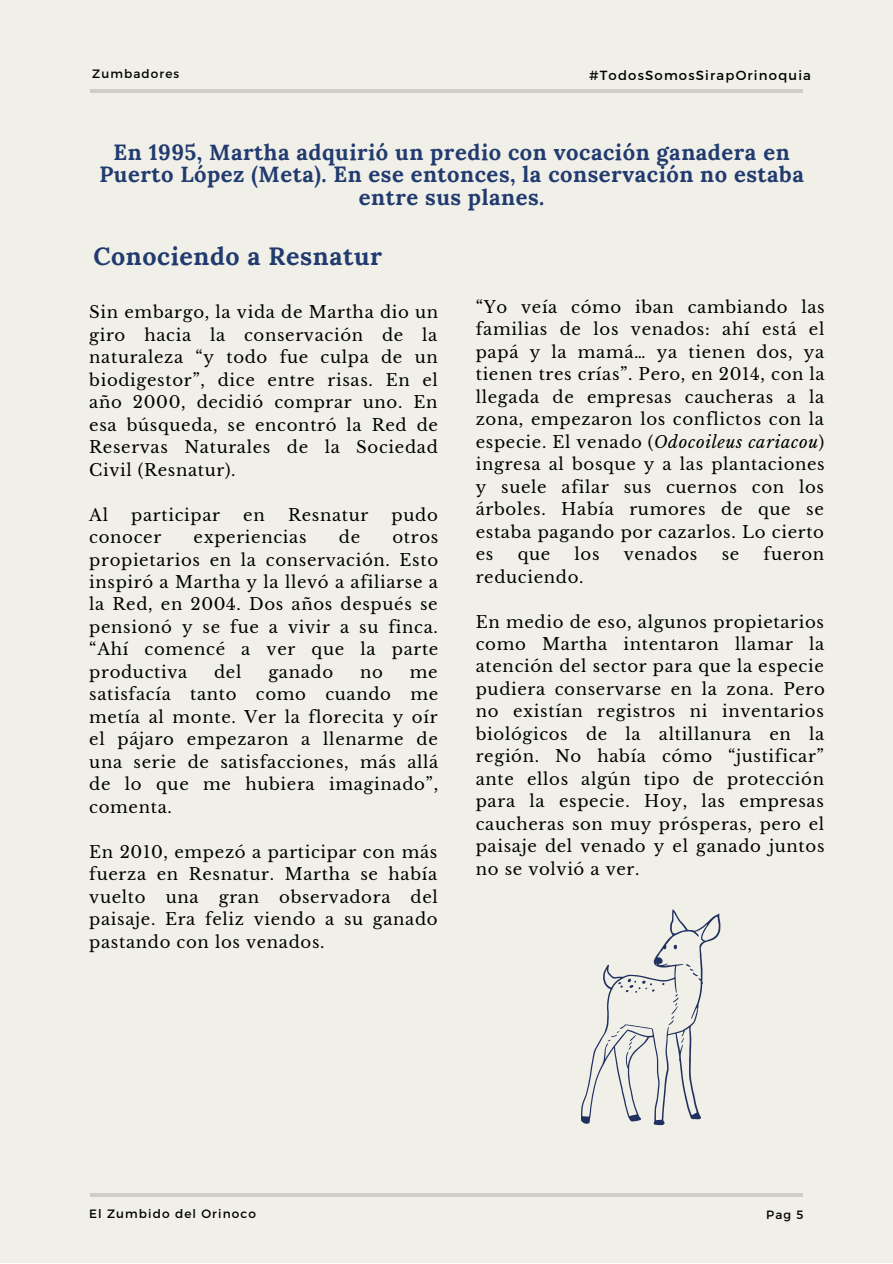
<style>
.page{position:relative;width:893px;height:1264px;background:#fff}
.page>*{position:absolute;margin:0;border:0;box-sizing:border-box;transform-origin:0 0}
.t1{font:700 24.9px "Lora";letter-spacing:.025em;color:#213b70}
.t2{font:700 21.9px/22.5px "Lora";letter-spacing:.025em;color:#213b70;text-align:center}
.t3{font:16.5px/22.5px "Libre Baskerville";letter-spacing:.04em;color:#000;text-align:justify}
.t4{font:13.2px "Montserrat";letter-spacing:.09em;color:#000}
.t5{font:12.15px "Montserrat";letter-spacing:.09em;color:#000}
.t6{font:12px "Montserrat";color:#000}
.s1{font-style:italic}
</style>
<div class="page">
<div style="left:0;top:0;width:892px;height:1262px;background:#f1f0e8"></div>
<hr style="left:90px;top:1193px;width:712px;height:3px;background:#cecdc6">
<hr style="left:90px;top:89px;width:712px;height:4px;background:#cecdc6">
<svg style="left:581px;top:909px;width:139px;height:216px"></svg>
<p class="t5" style="left:92px;top:66px;width:88px">Zumbadores</p>
<p class="t4" style="left:589px;top:67px;width:223px">#TodosSomosSirapOrinoquia</p>
<h2 class="t2" style="left:99px;top:140px;width:706px">En 1995, Martha adquirió un predio con vocación ganadera en<br>Puerto López (Meta). En ese entonces, la conservación no estaba entre sus planes.</h2>
<h1 class="t1" style="left:93px;top:240px;width:290px">Conociendo a Resnatur</h1>
<p class="t3" style="left:89px;top:301px;width:350px">Sin embargo, la vida de Martha dio un giro hacia la conservación de la naturaleza “y todo fue culpa de un biodigestor”, dice entre risas. En el año 2000, decidió comprar uno. En esa búsqueda, se encontró la Red de Reservas Naturales de la Sociedad Civil (Resnatur).</p>
<p class="t3" style="left:89px;top:503px;width:20px">Al</p>
<p class="t3" style="left:131px;top:503px;width:90px">participar</p>
<p class="t3" style="left:243px;top:503px;width:23px">en</p>
<p class="t3" style="left:288px;top:503px;width:82px">Resnatur</p>
<p class="t3" style="left:391px;top:503px;width:48px">pudo</p>
<p class="t3" style="left:89px;top:526px;width:73px">conocer</p>
<p class="t3" style="left:193px;top:526px;width:114px">experiencias</p>
<p class="t3" style="left:339px;top:526px;width:23px">de</p>
<p class="t3" style="left:89px;top:526px;width:350px;text-indent:303px">otros propietarios en la conservación. Esto inspiró a Martha y la llevó a afiliarse a la Red, en 2004. Dos años después se pensionó y se fue a vivir a su finca. “Ahí comencé a ver que la parte productiva</p>
<p class="t3" style="left:214px;top:661px;width:29px">del</p>
<p class="t3" style="left:268px;top:661px;width:66px">ganado</p>
<p class="t3" style="left:360px;top:661px;width:24px">no</p>
<p class="t3" style="left:89px;top:661px;width:350px;text-indent:320px">me satisfacía tanto como cuando me metía al monte. Ver la florecita y oír el pájaro empezaron a llenarme de una serie de satisfacciones, más allá de lo que me hubiera imaginado”, comenta.</p>
<p class="t3" style="left:89px;top:840px;width:350px">En 2010, empezó a participar con más fuerza en Resnatur. Martha se había vuelto una gran observadora del paisaje. Era feliz viendo a su ganado pastando con los venados.</p>
<p class="t3" style="left:475px;top:295px;width:350px">“Yo veía cómo iban cambiando las familias de los venados: ahí está el papá y la mamá… ya tienen dos, ya tienen tres crías”. Pero, en 2014, con la llegada de empresas caucheras a la zona, empezaron los conflictos con la especie. El venado (<span class="s1">Odocoileus cariacou</span>) ingresa al bosque y a las plantaciones y suele afilar sus cuernos con los árboles. Había rumores de que se estaba pagando por cazarlos. Lo cierto es</p>
<p class="t3" style="left:517px;top:543px;width:34px">que</p>
<p class="t3" style="left:574px;top:543px;width:26px">los</p>
<p class="t3" style="left:624px;top:543px;width:75px">venados</p>
<p class="t3" style="left:721px;top:543px;width:19px">se</p>
<p class="t3" style="left:763px;top:543px;width:62px">fueron</p>
<p class="t3" style="left:475px;top:565px;width:109px">reduciendo.</p>
<p class="t3" style="left:475px;top:610px;width:350px">En medio de eso, algunos propietarios como Martha intentaron llamar la atención del sector para que la especie pudiera conservarse en la zona. Pero no existían registros ni inventarios biológicos de la altillanura en la región. No había cómo “justificar” ante ellos algún tipo de protección para la especie. Hoy, las empresas caucheras son muy prósperas, pero el paisaje del venado y el ganado juntos no se volvió a ver.</p>
<p class="t5" style="left:89px;top:1205px;width:168px">El Zumbido del Orinoco</p>
<p class="t6" style="left:766px;top:1206px;width:39px">Pag 5</p>
</div>
